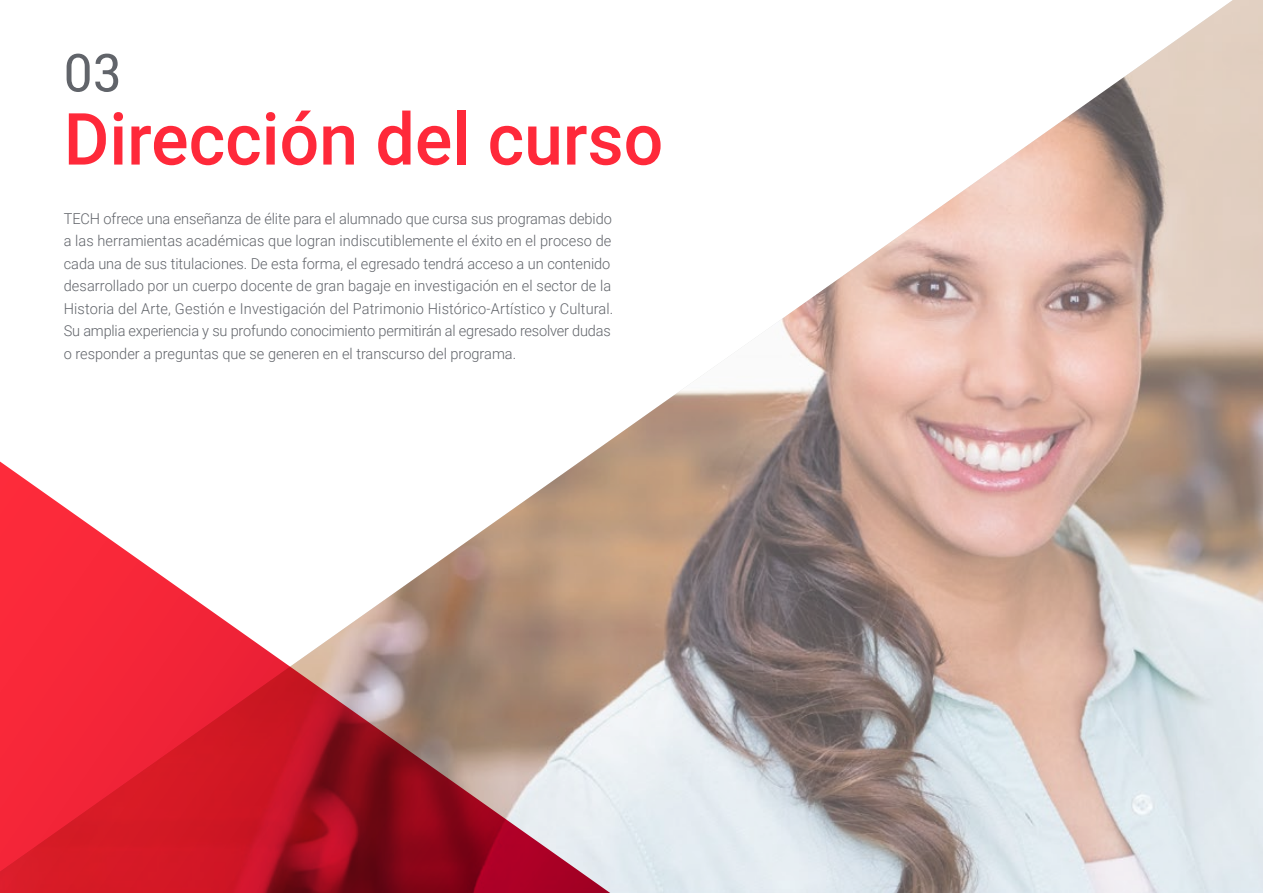
<style>
.page{position:relative;width:1263px;height:893px;background:#fff}
.page>*{position:absolute;margin:0;border:0;box-sizing:border-box;transform-origin:0 0}
.t1{font:500 72px "Roboto";color:#ff293a}
.t2{font:52.5px "Roboto";color:#61646a}
.t3{font:300 15px/22.5px "Roboto";color:#61646a}
</style>
<div class="page">
<img style="left:602px;top:0;width:661px;height:893px">
<svg style="left:0;top:446px;width:640px;height:447px"></svg>
<h2 class="t2" style="left:64px;top:36px;width:59px">03</h2>
<h1 class="t1" style="left:64px;top:89px;width:601px">Dirección del curso</h1>
<p class="t3" style="left:64px;top:207px;width:551px">TECH ofrece una enseñanza de élite para el alumnado que cursa sus programas debido a las herramientas académicas que logran indiscutiblemente el éxito en el proceso de cada una de sus titulaciones. De esta forma, el egresado tendrá acceso a un contenido desarrollado por un cuerpo docente de gran bagaje en investigación en el sector de la Historia del Arte, Gestión e Investigación del Patrimonio Histórico-Artístico y Cultural.<br>Su amplia experiencia y su profundo conocimiento permitirán al egresado resolver dudas o responder a preguntas que se generen en el transcurso del programa.</p>
</div>
